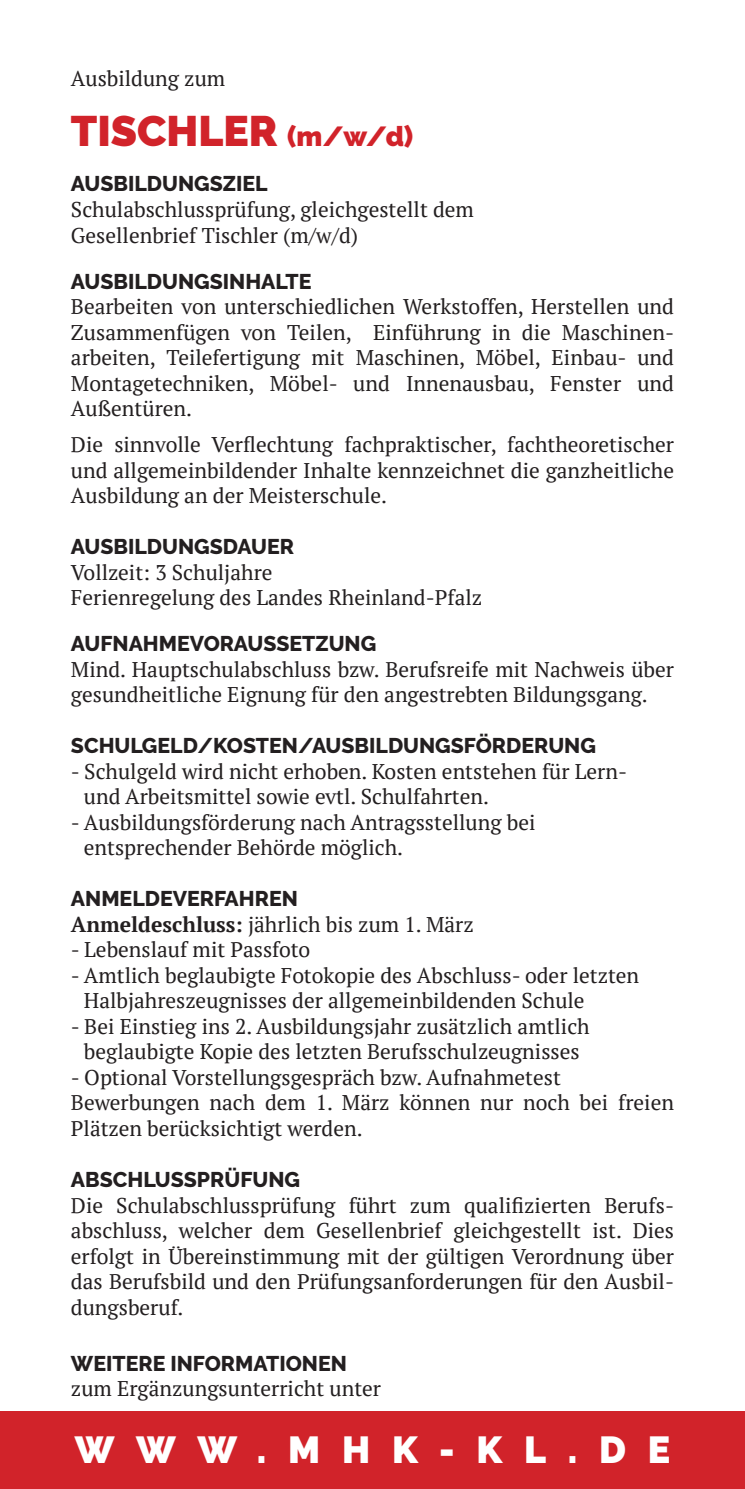
<style>
.page{position:relative;width:745px;height:1489px;background:#fff}
.page>*{position:absolute;margin:0;border:0;box-sizing:border-box;transform-origin:0 0}
.t1{font:900 42.5px "Raleway";color:#d1232a}
.t2{font:900 37.5px "Raleway";letter-spacing:.58em;color:#fff}
.t3{font:21.25px/25.5px "PT Serif";color:#231f20;text-align:justify}
.t4{font:800 21.25px "Raleway";color:#231f20}
.s1{font-size:27.5px}
.s2{font-weight:700}
</style>
<div class="page">
<div style="left:0;top:1410px;width:744px;height:78px;background:#d1232a"></div>
<p class="t3" style="left:71px;top:65px;width:156px">Ausbildung zum</p>
<p class="t1" style="left:71px;top:106px;width:343px">TISCHLER <span class="s1">(m/w/d)</span></p>
<p class="t4" style="left:71px;top:172px;width:198px">AUSBILDUNGSZIEL</p>
<p class="t3" style="left:71px;top:196px;width:404px">Schulabschlussprüfung, gleichgestellt dem</p>
<p class="t3" style="left:71px;top:222px;width:288px">Gesellenbrief Tischler (m/w/d)</p>
<p class="t4" style="left:71px;top:269px;width:242px">AUSBILDUNGSINHALTE</p>
<p class="t3" style="left:71px;top:293px;width:604px">Bearbeiten von unterschiedlichen Werkstoffen, Herstellen und Zusammenfügen von Teilen, Einführung in die Maschinen&shy;arbeiten, Teilefertigung mit Maschinen, Möbel, Einbau- und Montagetechniken, Möbel- und Innenausbau, Fenster und Außentüren.</p>
<p class="t3" style="left:71px;top:431px;width:604px">Die sinnvolle Verflechtung fachpraktischer, fachtheoretischer und allgemeinbildender Inhalte kennzeichnet die ganzheitliche Ausbildung an der Meisterschule.</p>
<p class="t4" style="left:71px;top:534px;width:224px">AUSBILDUNGSDAUER</p>
<p class="t3" style="left:71px;top:559px;width:203px">Vollzeit: 3 Schuljahre</p>
<p class="t3" style="left:71px;top:584px;width:412px">Ferienregelung des Landes Rheinland-Pfalz</p>
<p class="t4" style="left:71px;top:631px;width:307px">AUFNAHMEVORAUSSETZUNG</p>
<p class="t3" style="left:71px;top:656px;width:604px">Mind. Hauptschulabschluss bzw. Berufsreife mit Nachweis über gesundheitliche Eignung für den angestrebten Bildungsgang.</p>
<p class="t4" style="left:71px;top:733px;width:526px">SCHULGELD/KOSTEN/AUSBILDUNGSFÖRDERUNG</p>
<p class="t3" style="left:71px;top:758px;width:557px">- Schulgeld wird nicht erhoben. Kosten entstehen für Lern-</p>
<p class="t3" style="left:84px;top:783px;width:406px">und Arbeitsmittel sowie evtl. Schulfahrten.</p>
<p class="t3" style="left:71px;top:809px;width:465px">- Ausbildungsförderung nach Antragsstellung bei</p>
<p class="t3" style="left:84px;top:834px;width:320px">entsprechender Behörde möglich.</p>
<p class="t4" style="left:71px;top:886px;width:228px">ANMELDEVERFAHREN</p>
<p class="t3" style="left:71px;top:911px;width:404px"><span class="s2">Anmeldeschluss:</span> jährlich bis zum 1. März</p>
<p class="t3" style="left:71px;top:936px;width:241px">- Lebenslauf mit Passfoto</p>
<p class="t3" style="left:71px;top:962px;width:569px">- Amtlich beglaubigte Fotokopie des Abschluss- oder letzten</p>
<p class="t3" style="left:84px;top:987px;width:502px">Halbjahreszeugnisses der allgemeinbildenden Schule</p>
<p class="t3" style="left:71px;top:1013px;width:520px">- Bei Einstieg ins 2. Ausbildungsjahr zusätzlich amtlich</p>
<p class="t3" style="left:84px;top:1038px;width:497px">beglaubigte Kopie des letzten Berufsschulzeugnisses</p>
<p class="t3" style="left:71px;top:1064px;width:491px">- Optional Vorstellungsgespräch bzw. Aufnahmetest</p>
<p class="t3" style="left:71px;top:1089px;width:604px">Bewerbungen nach dem 1. März können nur noch bei freien<br>Plätzen berücksichtigt werden.</p>
<p class="t4" style="left:71px;top:1167px;width:230px">ABSCHLUSSPRÜFUNG</p>
<p class="t3" style="left:71px;top:1191px;width:604px">Die Schulabschlussprüfung führt zum qualifizierten Berufs&shy;abschluss, welcher dem Gesellenbrief gleichgestellt ist. Dies erfolgt in Übereinstimmung mit der gültigen Verordnung über das Berufsbild und den Prüfungsanforderungen für den Ausbil&shy;dungsberuf.</p>
<p class="t4" style="left:71px;top:1350px;width:277px">WEITERE INFORMATIONEN</p>
<p class="t3" style="left:71px;top:1375px;width:311px">zum Ergänzungsunterricht unter</p>
<p class="t2" style="left:75px;top:1428px;width:596px">WWW.MHK-KL.DE</p>
</div>
